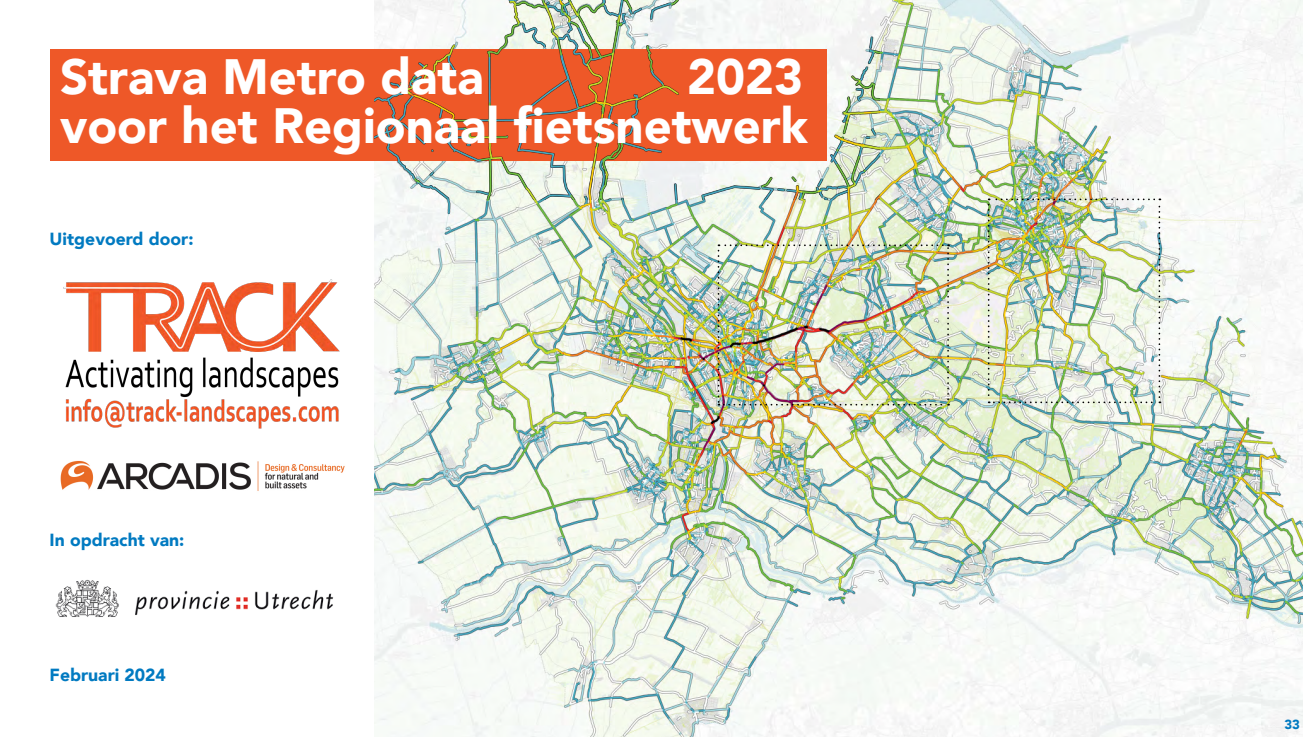
<style>
.page{position:relative;width:1303px;height:737px;background:#fff}
.page>*{position:absolute;margin:0;border:0;box-sizing:border-box;transform-origin:0 0}
.Kop_56{font:900 49.52px "Avenir";color:#fff}
.Kop_20{font:900 17.5px "Avenir";color:#017ac1}
.t1{font:900 13.12px "Avenir";color:#017ac1}
</style>
<div class="page">
<img style="left:374px;top:0;width:928px;height:737px">
<div style="left:50px;top:50px;width:776px;height:111px;background:#ee5828"></div>
<img style="left:63px;top:279px;width:277px;height:150px">
<img style="left:60px;top:460px;width:285px;height:31px">
<img style="left:55px;top:579px;width:279px;height:38px">
<img style="left:717px;top:244px;width:231px;height:161px">
<img style="left:987px;top:198px;width:173px;height:205px">
<img style="left:374px;top:0;width:505px;height:200px">
<p class="Kop_56" style="left:60px;top:35px;width:425px">Strava Metro data</p>
<p class="Kop_56" style="left:687px;top:35px;width:118px">2023</p>
<p class="Kop_56" style="left:60px;top:84px;width:749px">voor het Regionaal fietsnetwerk</p>
<p class="Kop_20" style="left:50px;top:223px;width:145px">Uitgevoerd door:</p>
<p class="Kop_20" style="left:50px;top:525px;width:136px">In opdracht van:</p>
<p class="Kop_20" style="left:50px;top:660px;width:118px">Februari 2024</p>
<p class="t1" style="left:1284px;top:713px;width:17px">33</p>
</div>
